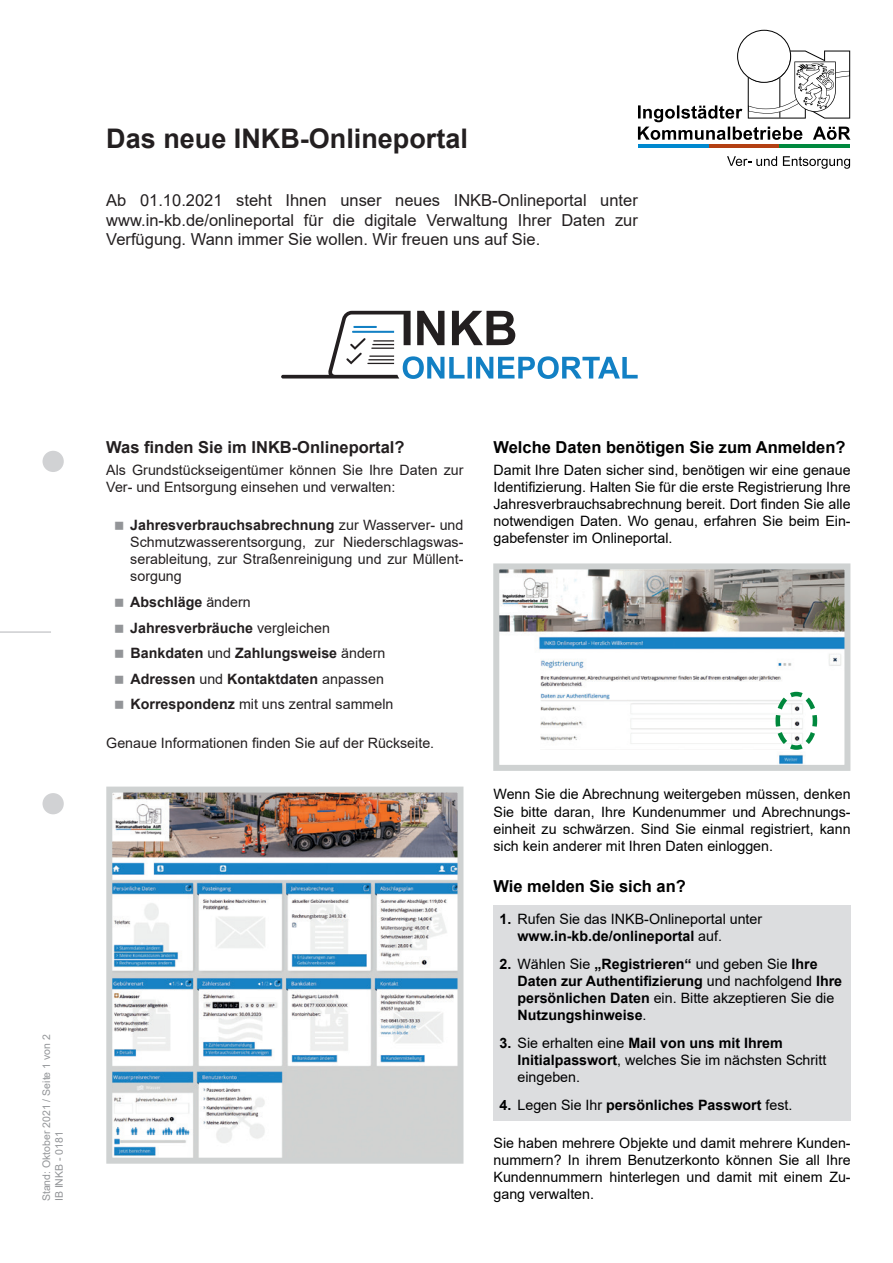
<style>
.page{position:relative;width:893px;height:1263px;background:#fff}
.page>*{position:absolute;margin:0;border:0;box-sizing:border-box;transform-origin:0 0}
.t1{font:700 27px "Arial";color:#231f20}
.t2{font:16.5px/19.8px "Arial";color:#231f20;text-align:justify}
.t3{font:700 16.5px "Arial";color:#000001}
.t4{font:700 16.5px "Arial";color:#231f20}
.t5{font:14.25px/17.1px "Arial";color:#000001;text-align:justify}
.t6{font:14.25px/17.1px "Arial";color:#231f20}
.t7{font:700 14.25px/17.1px "Arial";color:#000001}
.t8{font:700 14.25px/25.7px "Arial";color:#231f20}
.t9{font:10.5px "Arial";color:#939598}
.s1{font-weight:700}
.s2{font-weight:400}
</style>
<div class="page">
<svg style="left:783px;top:156px;width:67px;height:13px"></svg>
<svg style="left:727px;top:156px;width:50px;height:10px"></svg>
<hr style="left:638px;top:144px;width:71px;height:4px;background:#0089cf">
<hr style="left:709px;top:144px;width:70px;height:4px;background:#b34013">
<hr style="left:779px;top:144px;width:71px;height:4px;background:#00893e">
<svg style="left:638px;top:30px;width:212px;height:110px"></svg>
<div style="left:493px;top:905px;width:358px;height:47px;background:#dcdddf"></div>
<div style="left:493px;top:950px;width:358px;height:81px;background:#dcdddf"></div>
<div style="left:493px;top:1029px;width:358px;height:64px;background:#dcdddf"></div>
<div style="left:493px;top:1091px;width:358px;height:30px;background:#dcdddf"></div>
<hr style="left:0;top:631px;width:51px;height:2px;background:#bcbdc0">
<div style="left:43px;top:451px;width:21px;height:21px;background:#d1d2d4;border-radius:50%"></div>
<div style="left:43px;top:793px;width:21px;height:21px;background:#d1d2d4;border-radius:50%"></div>
<svg style="left:281px;top:311px;width:357px;height:68px"></svg>
<img style="left:113px;top:793px;width:343px;height:364px">
<div style="left:106px;top:786px;width:357px;height:378px;border:6px solid #cfd2d2"></div>
<img style="left:500px;top:570px;width:343px;height:194px">
<div style="left:493px;top:563px;width:357px;height:208px;border:6px solid #cfd2d2"></div>
<svg style="left:773px;top:689px;width:46px;height:63px"></svg>
<h1 class="t1" style="left:106px;top:119px;width:363px">Das neue INKB-Onlineportal</h1>
<p class="t2" style="left:106px;top:190px;width:533px">Ab 01.10.2021 steht Ihnen unser neues INKB-Onlineportal unter www.in-kb.de/onlineportal für die digitale Verwaltung Ihrer Daten zur Verfügung. Wann immer Sie wollen. Wir freuen uns auf Sie.</p>
<p class="t9" style="left:39px;top:1201px;width:168px;rotate:-90deg">Stand: Oktober 2021 / Seite 1 von 2</p>
<p class="t9" style="left:52px;top:1201px;width:72px;rotate:-90deg">IB INKB - 0181</p>
<p class="t4" style="left:106px;top:436px;width:300px">Was finden Sie im INKB-Onlineportal?</p>
<p class="t6" style="left:106px;top:461px;width:359px">Als Grundstückseigentümer können Sie Ihre Daten zur<br>Ver- und Entsorgung einsehen und verwalten:</p>
<p class="t6" style="left:130px;top:516px;width:335px;text-align:justify"><span class="s1">Jahresverbrauchsabrechnung</span> zur Wasserver- und Schmutzwasserentsorgung, zur Niederschlagswas&shy;serableitung, zur Straßenreinigung und zur Müllent&shy;sorgung</p>
<p class="t8" style="left:130px;top:589px;width:265px">Abschläge <span class="s2">ändern<br></span>Jahresverbräuche <span class="s2">vergleichen<br></span>Bankdaten <span class="s2">und</span> Zahlungsweise <span class="s2">ändern<br></span>Adressen <span class="s2">und</span> Kontaktdaten <span class="s2">anpassen<br></span>Korrespondenz <span class="s2">mit uns zentral sammeln</span></p>
<p class="t6" style="left:106px;top:734px;width:329px">Genaue Informationen finden Sie auf der Rückseite.</p>
<p class="t3" style="left:493px;top:436px;width:354px">Welche Daten benötigen Sie zum Anmelden?</p>
<p class="t5" style="left:493px;top:461px;width:359px">Damit Ihre Daten sicher sind, benötigen wir eine genaue Identifizierung. Halten Sie für die erste Registrierung Ihre Jahresverbrauchsabrechnung bereit. Dort finden Sie alle notwendigen Daten. Wo genau, erfahren Sie beim Ein&shy;gabefenster im Onlineportal.</p>
<p class="t5" style="left:493px;top:786px;width:359px">Wenn Sie die Abrechnung weitergeben müssen, denken Sie bitte daran, Ihre Kundenummer und Abrechnungs&shy;einheit zu schwärzen. Sind Sie einmal registriert, kann sich kein anderer mit Ihren Daten einloggen.</p>
<p class="t3" style="left:493px;top:874px;width:194px">Wie melden Sie sich an?</p>
<p class="t5" style="left:517px;top:910px;width:246px;text-indent:-18px"><span class="s1">1.</span> Rufen Sie das INKB-Onlineportal unter <span class="s1">www.in-kb.de/onlineportal</span> auf.</p>
<p class="t7" style="left:517px;top:955px;width:326px;text-indent:-18px">2. <span class="s2">Wählen Sie</span> „Registrieren“ <span class="s2">und geben Sie</span> Ihre Daten zur Authentifizierung <span class="s2">und nachfolgend</span> Ihre persönlichen Daten <span class="s2">ein. Bitte akzeptieren Sie die </span>Nutzungshinweise<span class="s2">.</span></p>
<p class="t5" style="left:517px;top:1034px;width:310px;text-align:left;text-indent:-18px"><span class="s1">3.</span> Sie erhalten eine <span class="s1">Mail von uns mit Ihrem<br>Initialpasswort</span>, welches Sie im nächsten Schritt eingeben.</p>
<p class="t7" style="left:499px;top:1096px;width:294px">4. <span class="s2">Legen Sie Ihr</span> persönliches Passwort <span class="s2">fest.</span></p>
<p class="t5" style="left:493px;top:1134px;width:359px">Sie haben mehrere Objekte und damit mehrere Kunden&shy;nummern? In ihrem Benutzerkonto können Sie all Ihre Kundennummern hinterlegen und damit mit einem Zu-</p>
<p class="t5" style="left:493px;top:1185px;width:102px">gang verwalten.</p>
</div>
